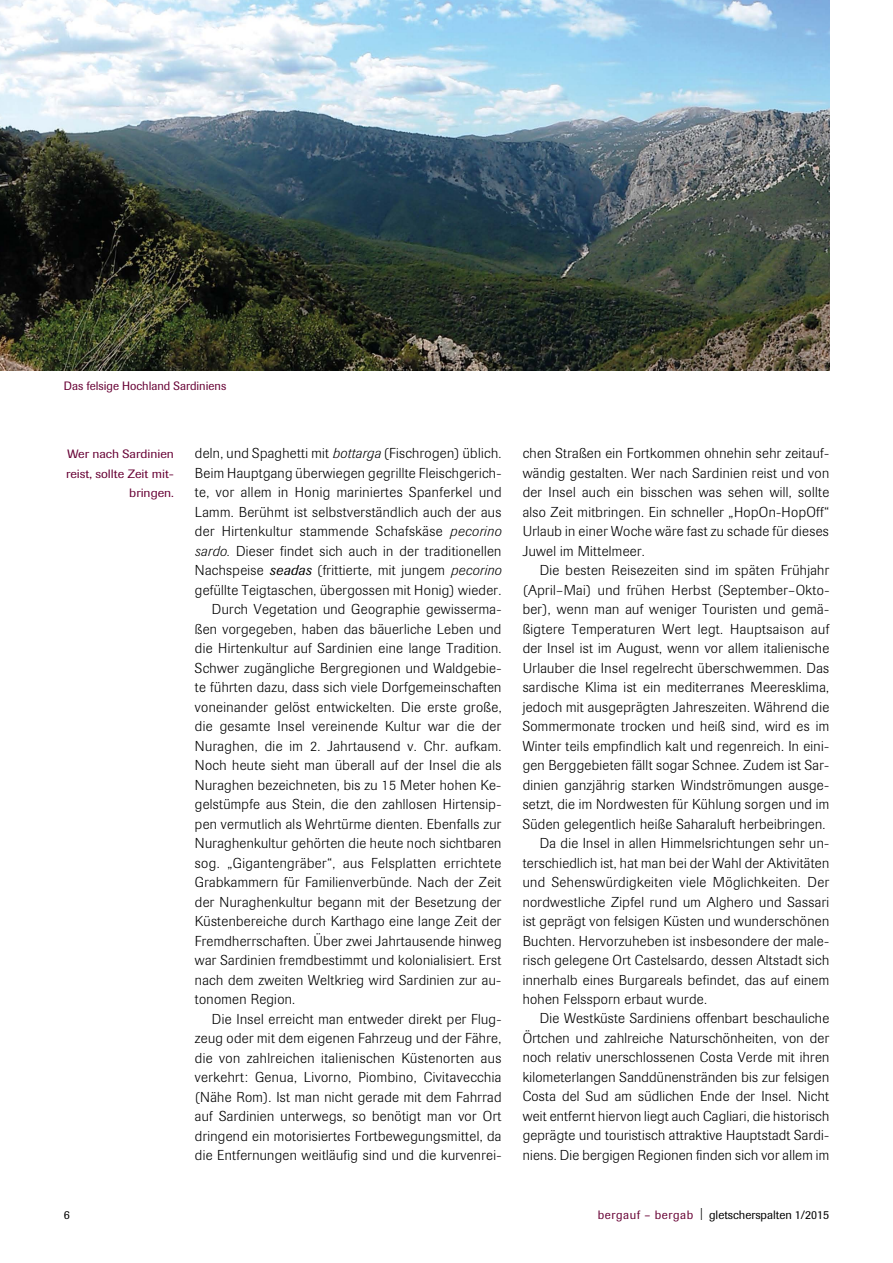
<style>
.page{position:relative;width:893px;height:1263px;background:#fff}
.page>*{position:absolute;margin:0;border:0;box-sizing:border-box;transform-origin:0 0}
.t1{font:300 14.25px/19.5px "Imago";letter-spacing:.025em;color:#000;text-align:justify}
.t2{font:12px/19.5px "Imago";color:#670034;text-align:right;scale:1.08 1}
.t3{font:12px "Imago";color:#000}
.t4{font:12px "Imago";color:#670034}
.s1{font-style:italic}
.s2{font-weight:400;font-style:italic}
.s3{color:#670034}
</style>
<div class="page">
<img style="left:0;top:0;width:829px;height:370px">
<p class="t4" style="left:64px;top:379px;width:164px">Das felsige Hochland Sardiniens</p>
<p class="t2" style="left:66px;top:444px;width:101px">Wer nach Sardinien reist, sollte Zeit mit&shy;bringen.</p>
<p class="t1" style="left:195px;top:444px;width:308px">deln, und Spaghetti mit <span class="s1">bottarga</span> (Fischrogen) üblich.</p>
<p class="t1" style="left:195px;top:463px;width:308px">Beim Hauptgang überwiegen gegrillte Fleischgerich-</p>
<p class="t1" style="left:195px;top:483px;width:308px">te, vor allem in Honig mariniertes Spanferkel und</p>
<p class="t1" style="left:195px;top:502px;width:308px">Lamm. Berühmt ist selbstverständlich auch der aus</p>
<p class="t1" style="left:195px;top:522px;width:308px">der Hirtenkultur stammende Schafskäse <span class="s1">pecorino</span></p>
<p class="t1" style="left:195px;top:541px;width:308px"><span class="s1">sardo.</span> Dieser findet sich auch in der traditionellen</p>
<p class="t1" style="left:195px;top:561px;width:308px">Nachspeise <span class="s2">seadas</span> (frittierte, mit jungem <span class="s1">pecorino</span></p>
<p class="t1" style="left:195px;top:580px;width:308px">gefüllte Teigtaschen, übergossen mit Honig) wieder.</p>
<p class="t1" style="left:212px;top:600px;width:291px">Durch Vegetation und Geographie gewisserma-</p>
<p class="t1" style="left:195px;top:619px;width:308px">ßen vorgegeben, haben das bäuerliche Leben und</p>
<p class="t1" style="left:195px;top:639px;width:308px">die Hirtenkultur auf Sardinien eine lange Tradition.</p>
<p class="t1" style="left:195px;top:658px;width:308px">Schwer zugängliche Bergregionen und Waldgebie-</p>
<p class="t1" style="left:195px;top:678px;width:308px">te führten dazu, dass sich viele Dorfgemeinschaften</p>
<p class="t1" style="left:195px;top:697px;width:308px">voneinander gelöst entwickelten. Die erste große,</p>
<p class="t1" style="left:195px;top:717px;width:308px">die gesamte Insel vereinende Kultur war die der</p>
<p class="t1" style="left:195px;top:736px;width:308px">Nuraghen, die im 2. Jahrtausend v. Chr. aufkam.</p>
<p class="t1" style="left:195px;top:756px;width:308px">Noch heute sieht man überall auf der Insel die als</p>
<p class="t1" style="left:195px;top:775px;width:308px">Nuraghen bezeichneten, bis zu 15 Meter hohen Ke-</p>
<p class="t1" style="left:195px;top:795px;width:308px">gelstümpfe aus Stein, die den zahllosen Hirtensip-</p>
<p class="t1" style="left:195px;top:814px;width:308px">pen vermutlich als Wehrtürme dienten. Ebenfalls zur</p>
<p class="t1" style="left:195px;top:834px;width:308px">Nuraghenkultur gehörten die heute noch sichtbaren</p>
<p class="t1" style="left:195px;top:853px;width:308px">sog. „Gigantengräber“, aus Felsplatten errichtete</p>
<p class="t1" style="left:195px;top:873px;width:308px">Grabkammern für Familienverbünde. Nach der Zeit</p>
<p class="t1" style="left:195px;top:892px;width:308px">der Nuraghenkultur begann mit der Besetzung der</p>
<p class="t1" style="left:195px;top:912px;width:308px">Küstenbereiche durch Karthago eine lange Zeit der</p>
<p class="t1" style="left:195px;top:931px;width:308px">Fremdherrschaften. Über zwei Jahrtausende hinweg</p>
<p class="t1" style="left:195px;top:951px;width:308px">war Sardinien fremdbestimmt und kolonialisiert. Erst</p>
<p class="t1" style="left:195px;top:970px;width:308px">nach dem zweiten Weltkrieg wird Sardinien zur au-</p>
<p class="t1" style="left:195px;top:990px;width:102px">tonomen Region.</p>
<p class="t1" style="left:212px;top:1009px;width:291px">Die Insel erreicht man entweder direkt per Flug-</p>
<p class="t1" style="left:195px;top:1029px;width:308px">zeug oder mit dem eigenen Fahrzeug und der Fähre,</p>
<p class="t1" style="left:195px;top:1048px;width:308px">die von zahlreichen italienischen Küstenorten aus</p>
<p class="t1" style="left:195px;top:1068px;width:308px">verkehrt: Genua, Livorno, Piombino, Civitavecchia</p>
<p class="t1" style="left:195px;top:1087px;width:308px">(Nähe Rom). Ist man nicht gerade mit dem Fahrrad</p>
<p class="t1" style="left:195px;top:1107px;width:308px">auf Sardinien unterwegs, so benötigt man vor Ort</p>
<p class="t1" style="left:195px;top:1126px;width:308px">dringend ein motorisiertes Fortbewegungsmittel, da</p>
<p class="t1" style="left:195px;top:1146px;width:308px">die Entfernungen weitläufig sind und die kurvenrei-</p>
<p class="t1" style="left:523px;top:444px;width:308px">chen Straßen ein Fortkommen ohnehin sehr zeitauf&shy;wändig gestalten. Wer nach Sardinien reist und von der Insel auch ein bisschen was sehen will, sollte also Zeit mitbringen. Ein schneller „HopOn-HopOff“ Urlaub in einer Woche wäre fast zu schade für dieses Juwel im Mittelmeer.</p>
<p class="t1" style="left:540px;top:561px;width:291px">Die besten Reisezeiten sind im späten Frühjahr</p>
<p class="t1" style="left:523px;top:580px;width:308px">(April–Mai) und frühen Herbst (September–Okto-</p>
<p class="t1" style="left:523px;top:600px;width:308px">ber), wenn man auf weniger Touristen und gemä-</p>
<p class="t1" style="left:523px;top:619px;width:308px">ßigtere Temperaturen Wert legt. Hauptsaison auf</p>
<p class="t1" style="left:523px;top:639px;width:308px">der Insel ist im August, wenn vor allem italienische</p>
<p class="t1" style="left:523px;top:658px;width:308px">Urlauber die Insel regelrecht überschwemmen. Das</p>
<p class="t1" style="left:523px;top:678px;width:308px">sardische Klima ist ein mediterranes Meeresklima,</p>
<p class="t1" style="left:523px;top:697px;width:308px">jedoch mit ausgeprägten Jahreszeiten. Während die</p>
<p class="t1" style="left:523px;top:717px;width:308px">Sommermonate trocken und heiß sind, wird es im</p>
<p class="t1" style="left:523px;top:736px;width:308px">Winter teils empfindlich kalt und regenreich. In eini-</p>
<p class="t1" style="left:523px;top:756px;width:308px">gen Berggebieten fällt sogar Schnee. Zudem ist Sar-</p>
<p class="t1" style="left:523px;top:775px;width:308px">dinien ganzjährig starken Windströmungen ausge-</p>
<p class="t1" style="left:523px;top:795px;width:308px">setzt, die im Nordwesten für Kühlung sorgen und im</p>
<p class="t1" style="left:523px;top:814px;width:304px">Süden gelegentlich heiße Saharaluft herbeibringen.</p>
<p class="t1" style="left:540px;top:833px;width:291px">Da die Insel in allen Himmelsrichtungen sehr un-</p>
<p class="t1" style="left:523px;top:853px;width:308px">terschiedlich ist, hat man bei der Wahl der Aktivitäten</p>
<p class="t1" style="left:523px;top:872px;width:308px">und Sehenswürdigkeiten viele Möglichkeiten. Der</p>
<p class="t1" style="left:523px;top:892px;width:308px">nordwestliche Zipfel rund um Alghero und Sassari</p>
<p class="t1" style="left:523px;top:911px;width:308px">ist geprägt von felsigen Küsten und wunderschönen</p>
<p class="t1" style="left:523px;top:931px;width:308px">Buchten. Hervorzuheben ist insbesondere der male-</p>
<p class="t1" style="left:523px;top:950px;width:308px">risch gelegene Ort Castelsardo, dessen Altstadt sich</p>
<p class="t1" style="left:523px;top:970px;width:308px">innerhalb eines Burgareals befindet, das auf einem</p>
<p class="t1" style="left:523px;top:989px;width:186px">hohen Felssporn erbaut wurde.</p>
<p class="t1" style="left:540px;top:1009px;width:291px">Die Westküste Sardiniens offenbart beschauliche</p>
<p class="t1" style="left:523px;top:1028px;width:308px">Örtchen und zahlreiche Naturschönheiten, von der</p>
<p class="t1" style="left:523px;top:1048px;width:308px">noch relativ unerschlossenen Costa Verde mit ihren</p>
<p class="t1" style="left:523px;top:1067px;width:308px">kilometerlangen Sanddünenstränden bis zur felsigen</p>
<p class="t1" style="left:523px;top:1087px;width:308px">Costa del Sud am südlichen Ende der Insel. Nicht</p>
<p class="t1" style="left:523px;top:1106px;width:308px">weit entfernt hiervon liegt auch Cagliari, die historisch</p>
<p class="t1" style="left:523px;top:1126px;width:308px">geprägte und touristisch attraktive Hauptstadt Sardi-</p>
<p class="t1" style="left:523px;top:1145px;width:308px">niens. Die bergigen Regionen finden sich vor allem im</p>
<p class="t3" style="left:64px;top:1208px;width:7px">6</p>
<p class="t3" style="left:598px;top:1208px;width:233px"><span class="s3">bergauf – bergab</span> | gletscherspalten 1/2015</p>
</div>
